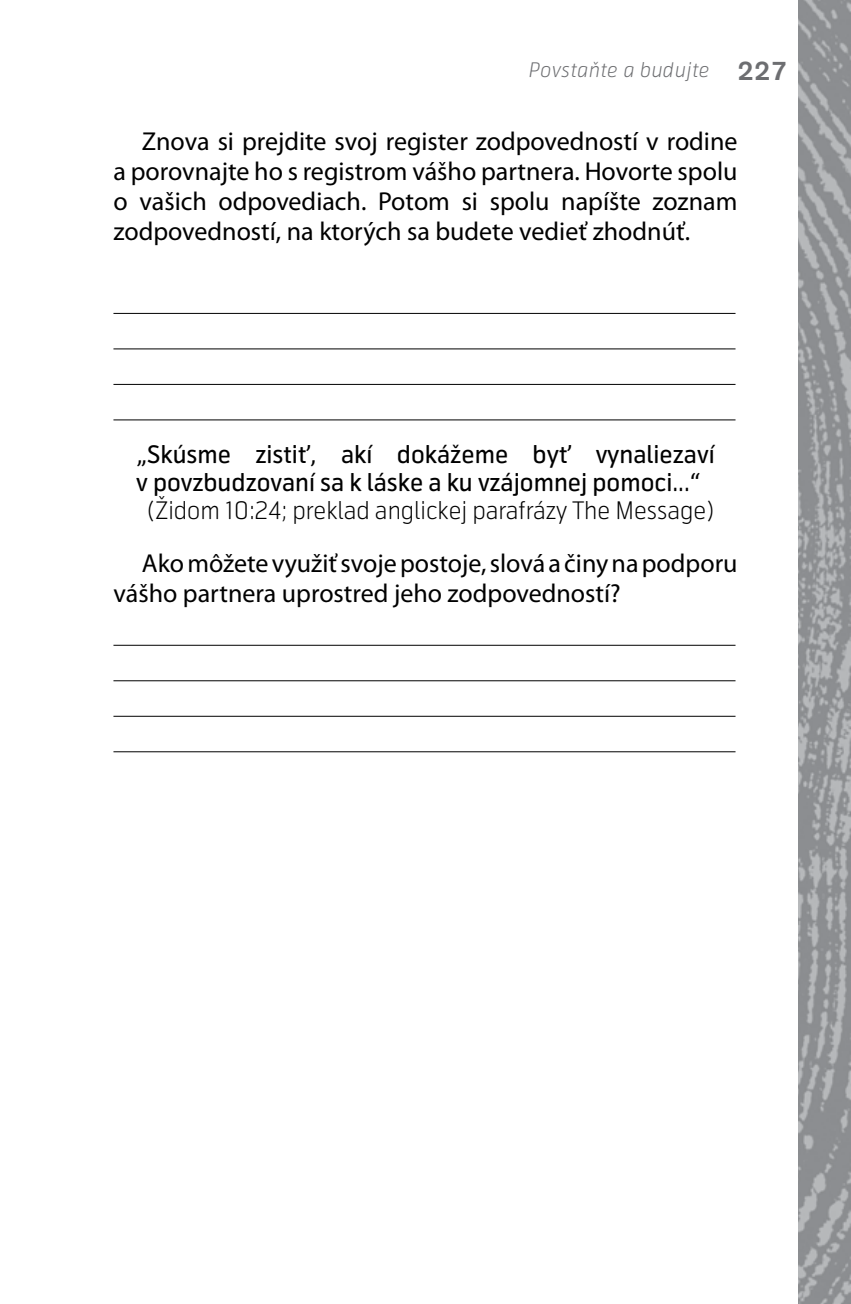
<style>
.page{position:relative;width:851px;height:1304px;background:#fff}
.page>*{position:absolute;margin:0;border:0;box-sizing:border-box;transform-origin:0 0}
.t1{font:26px/30px "Myriad Pro";color:#000;text-align:justify}
.t2{font:24px/28px "Telenor";color:#000}
.t3{font:300 24px "Telenor";color:#000}
.t4{font:italic 300 20px "Telenor";letter-spacing:.03em;color:#6d6e71}
.s1{font-family:"Accius TCE";font-weight:500;font-style:normal;font-size:28px}
</style>
<div class="page">
<hr style="left:113px;top:313px;width:622px;height:1px;background:#000">
<hr style="left:113px;top:348px;width:622px;height:1px;background:#000">
<hr style="left:113px;top:384px;width:622px;height:1px;background:#000">
<hr style="left:113px;top:419px;width:622px;height:1px;background:#000">
<hr style="left:113px;top:645px;width:622px;height:1px;background:#000">
<hr style="left:113px;top:680px;width:622px;height:1px;background:#000">
<hr style="left:113px;top:716px;width:622px;height:1px;background:#000">
<hr style="left:113px;top:751px;width:622px;height:1px;background:#000">
<img style="left:798px;top:0;width:52px;height:1304px">
<p class="t4" style="left:527px;top:58px;width:261px">Povstaňte a budujte <span class="s1">227</span></p>
<p class="t1" style="left:113px;top:126px;width:625px;text-indent:28px">Znova si prejdite svoj register zodpovedností v rodine a porovnajte ho s registrom vášho partnera. Hovorte spolu o vašich odpovediach. Potom si spolu napíšte zoznam zodpovedností, na ktorých sa budete vedieť zhodnúť.</p>
<p class="t2" style="left:136px;top:441px;width:580px">„Skúsme zistiť, akí dokážeme byť vynaliezaví v povzbudzovaní sa k láske a ku vzájomnej pomoci...“</p>
<p class="t3" style="left:147px;top:496px;width:569px">(Židom 10:24; preklad anglickej parafrázy The Message)</p>
<p class="t1" style="left:113px;top:548px;width:625px;text-indent:28px">Ako môžete využiť svoje postoje, slová a činy na podporu vášho partnera uprostred jeho zodpovedností?</p>
</div>
